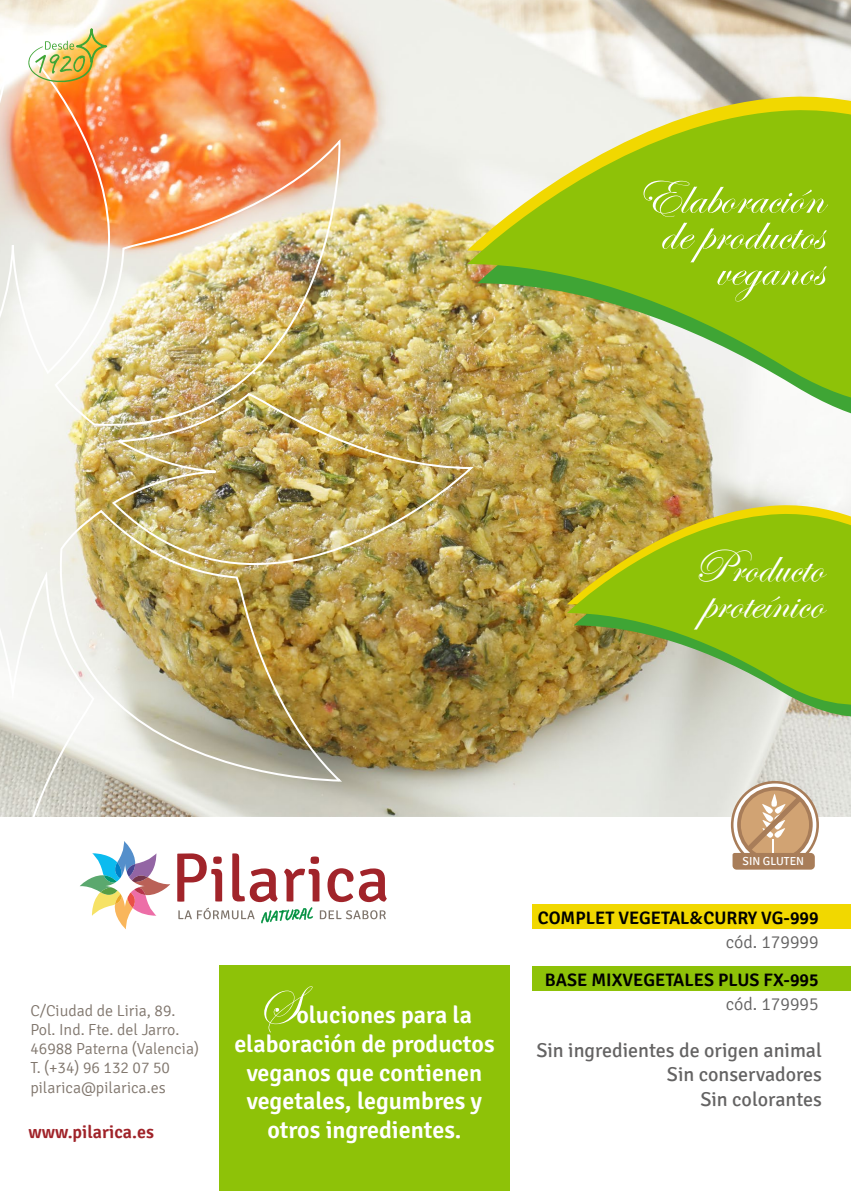
<style>
.page{position:relative;width:851px;height:1191px;background:#fff}
.page>*{position:absolute;margin:0;border:0;box-sizing:border-box;transform-origin:0 0}
.t1{font:56px "Edwardian Script ITC";color:#fff}
.t2{font:52px "Edwardian Script ITC";color:#fff}
.t3{font:48px/36px "Edwardian Script ITC";color:#fff}
.t4{font:600 24px "Signika";color:#fff}
.t5{font:20px/24px "Signika";color:#646363;text-align:right}
.t6{font:600 18px/24px "Signika";color:#000;text-align:right}
.t7{font:600 18px "Signika";color:#a02329}
.t8{font:300 18px "Signika";color:#646363}
.t9{font:300 16px/19.2px "Signika";color:#80766d}
.t10{font:11.6px "Signika";color:#fff}
.s1{font-family:"Acumin Variable Concept";font-weight:400}
.s2{font-weight:300;color:#646363}
</style>
<div class="page">
<div style="left:219px;top:965px;width:290px;height:226px;background:#8ec208"></div>
<img style="left:0;top:0;width:850px;height:816px">
<img style="left:110px;top:391px;width:366px;height:175px">
<img style="left:53px;top:136px;width:288px;height:300px">
<img style="left:57px;top:508px;width:287px;height:274px">
<img style="left:477px;top:414px;width:373px;height:19px">
<svg style="left:467px;top:93px;width:383px;height:14px;background:#e8e2b4"></svg>
<svg style="left:467px;top:107px;width:383px;height:307px;background:#abc344"></svg>
<svg style="left:573px;top:709px;width:277px;height:13px;background:#cdd1c3"></svg>
<img style="left:566px;top:503px;width:284px;height:9px">
<svg style="left:566px;top:512px;width:284px;height:197px;background:#9cb730"></svg>
<img style="left:0;top:26px;width:135px;height:365px">
<div style="left:532px;top:904px;width:318px;height:25px;background:#f1d800"></div>
<div style="left:532px;top:966px;width:318px;height:25px;background:#8ec208"></div>
<svg style="left:0;top:567px;width:170px;height:362px"></svg>
<svg style="left:177px;top:853px;width:210px;height:70px"></svg>
<svg style="left:731px;top:781px;width:87px;height:87px"></svg>
<div style="left:730px;top:781px;width:88px;height:88px;border:3px solid #a87d59;border-radius:50%"></div>
<svg style="left:732px;top:792px;width:82px;height:77px;background:#c8a380"></svg>
<h2 class="t2" style="left:635px;top:168px;width:189px">Elaboración</h2>
<h2 class="t2" style="left:659px;top:204px;width:165px">de productos</h2>
<h2 class="t2" style="left:715px;top:240px;width:109px">veganos</h2>
<h3 class="t3" style="left:693px;top:550px;width:131px">Producto proteínico</h3>
<p class="t9" style="left:30px;top:1001px;width:170px">C/Ciudad de Liria, 89.<br>Pol. Ind. Fte. del Jarro.<br>46988 Paterna (Valencia)<br>T. (+34) 96 132 07 50 pilarica@pilarica.es</p>
<p class="t7" style="left:28px;top:1121px;width:127px">www.pilarica.es</p>
<h1 class="t1" style="left:257px;top:975px;width:41px">S</h1>
<h3 class="t4" style="left:296px;top:1001px;width:177px">oluciones para la</h3>
<h3 class="t4" style="left:234px;top:1029px;width:262px">elaboración de productos</h3>
<h3 class="t4" style="left:247px;top:1058px;width:237px">veganos que contienen</h3>
<h3 class="t4" style="left:247px;top:1087px;width:237px">vegetales, legumbres y</h3>
<h3 class="t4" style="left:267px;top:1116px;width:195px">otros ingredientes.</h3>
<p class="t10" style="left:742px;top:855px;width:63px">SIN GLUTEN</p>
<p class="t6" style="left:537px;top:906px;width:282px">COMPLET VEGETAL<span class="s1">&amp;</span>CURRY VG-999 <span class="s2">cód. 179999</span></p>
<p class="t6" style="left:545px;top:968px;width:275px">BASE MIXVEGETALES PLUS FX-995</p>
<p class="t8" style="left:725px;top:994px;width:94px">cód. 179995</p>
<p class="t5" style="left:536px;top:1039px;width:287px">Sin ingredientes de origen animal<br>Sin conservadores<br>Sin colorantes</p>
</div>
